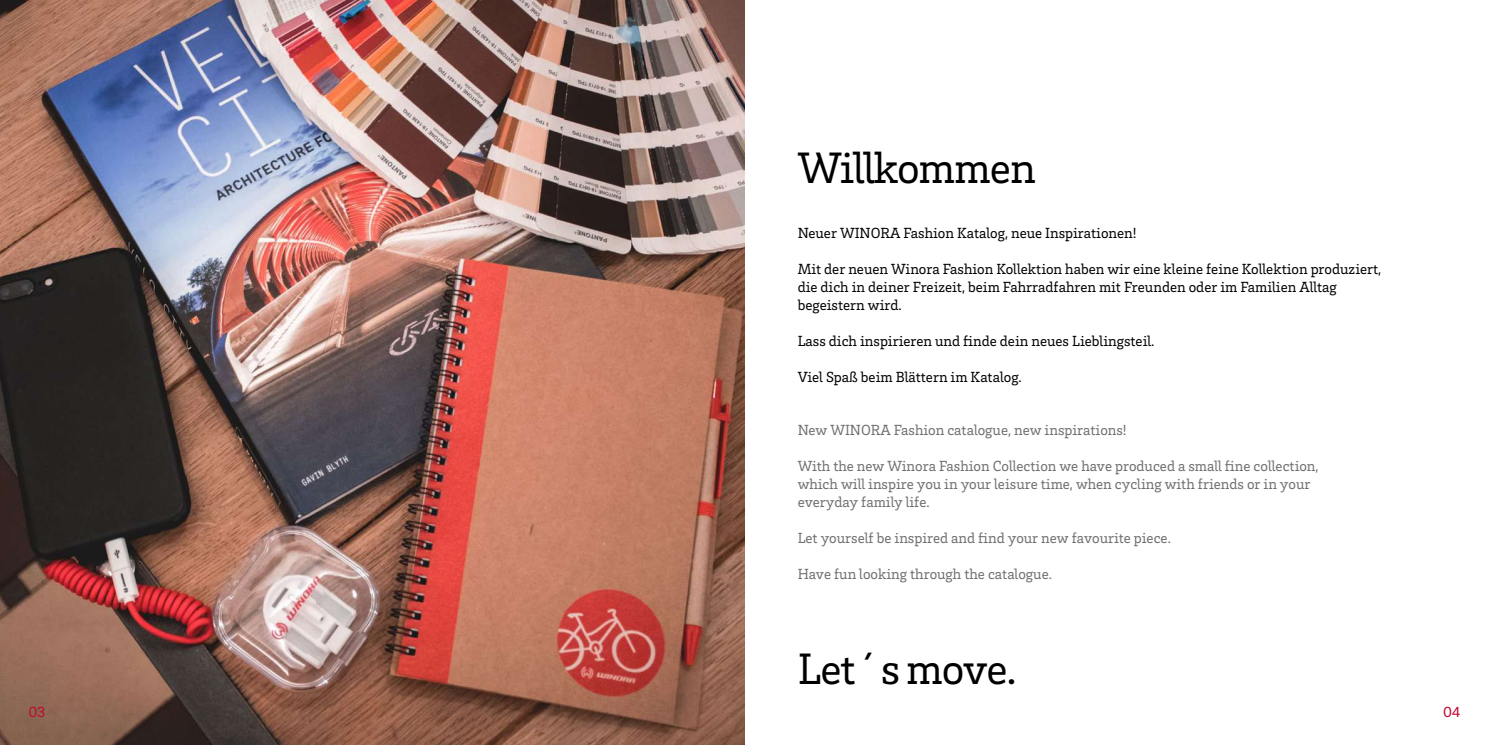
<style>
.page{position:relative;width:1489px;height:745px;background:#fff}
.page>*{position:absolute;margin:0;border:0;box-sizing:border-box;transform-origin:0 0}
.t1{font:45px "Brix Slab";letter-spacing:-.02em;color:#000}
.t2{font:15px/18px "Brix Slab";color:#000}
.t3{font:15px/18px "Brix Slab";color:#706f6f}
.t4{font:15px "Brix Sans";color:#c20831}
</style>
<div class="page">
<img style="left:0;top:0;width:744px;height:744px">
<h1 class="t1" style="left:797px;top:139px;width:240px">Willkommen</h1>
<p class="t2" style="left:797px;top:223px;width:340px">Neuer WINORA Fashion Katalog, neue Inspirationen!</p>
<p class="t2" style="left:797px;top:259px;width:585px">Mit der neuen Winora Fashion Kollektion haben wir eine kleine feine Kollektion produziert, die dich in deiner Freizeit, beim Fahrradfahren mit Freunden oder im Familien Alltag begeistern wird.</p>
<p class="t2" style="left:797px;top:331px;width:358px">Lass dich inspirieren und finde dein neues Lieblingsteil.</p>
<p class="t2" style="left:797px;top:367px;width:226px">Viel Spaß beim Blättern im Katalog.</p>
<p class="t3" style="left:797px;top:420px;width:330px">New WINORA Fashion catalogue, new inspirations!</p>
<p class="t3" style="left:797px;top:456px;width:522px">With the new Winora Fashion Collection we have produced a small fine collection, which will inspire you in your leisure time, when cycling with friends or in your everyday family life.</p>
<p class="t3" style="left:797px;top:528px;width:375px">Let yourself be inspired and find your new favourite piece.</p>
<p class="t3" style="left:797px;top:564px;width:256px">Have fun looking through the catalogue.</p>
<h1 class="t1" style="left:797px;top:639px;width:220px">Let´s move.</h1>
<p class="t4" style="left:28px;top:701px;width:19px">03</p>
<p class="t4" style="left:1442px;top:701px;width:19px">04</p>
</div>
